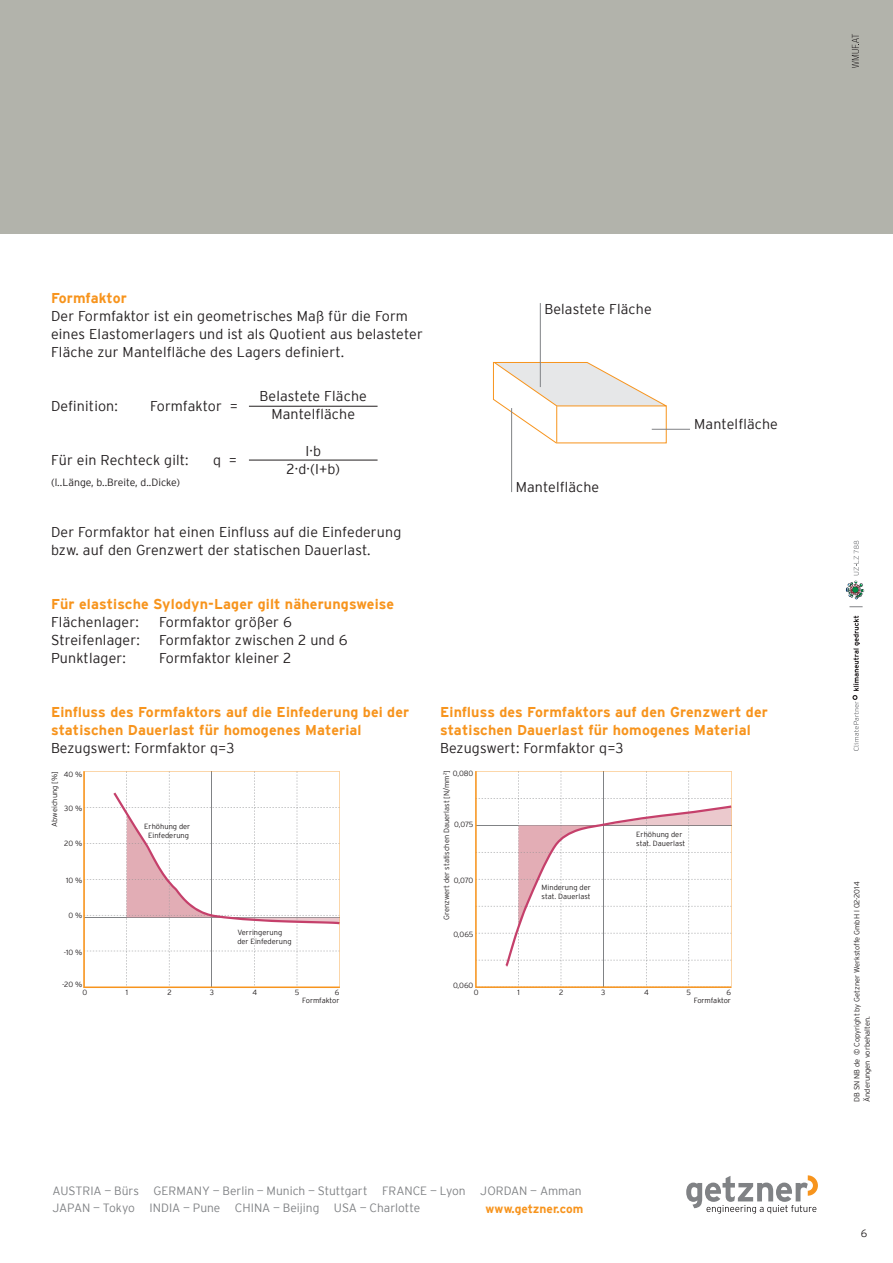
<style>
.page{position:relative;width:893px;height:1263px;background:#fff}
.page>*{position:absolute;margin:0;border:0;box-sizing:border-box;transform-origin:0 0}
.t1{font:300 14.25px/18px "Interstate";letter-spacing:.01em;color:#231f20}
.t2{font:700 14.25px/18px "Interstate";letter-spacing:.01em;color:#f7941d}
.t3{font:300 12px/17.4px "Interstate";color:#808285}
.t4{font:700 12px "Interstate";color:#f7941d}
.t5{font:300 10.5px "Interstate";color:#231f20}
.t6{font:300 7.5px/9px "Interstate";color:#231f20}
</style>
<div class="page">
<div style="left:0;top:0;width:893px;height:234px;background:#b2b3ab"></div>
<svg style="left:493px;top:362px;width:174px;height:81px"></svg>
<hr style="left:556px;top:407px;width:1px;height:35px;background:#f7941d">
<hr style="left:540px;top:303px;width:1px;height:84px;background:#808285">
<hr style="left:652px;top:429px;width:38px;height:1px;background:#808285">
<hr style="left:511px;top:408px;width:1px;height:84px;background:#808285">
<hr style="left:249px;top:406px;width:129px;height:1px;background:#231f20">
<hr style="left:249px;top:460px;width:129px;height:1px;background:#231f20">
<svg style="left:83px;top:771px;width:257px;height:217px"></svg>
<svg style="left:475px;top:771px;width:256px;height:217px"></svg>
<svg style="left:852px;top:616px;width:8px;height:135px"></svg>
<svg style="left:846px;top:581px;width:18px;height:18px"></svg>
<svg style="left:849px;top:606px;width:14px;height:1px"></svg>
<svg style="left:854px;top:541px;width:5px;height:34px"></svg>
<svg style="left:686px;top:1175px;width:132px;height:39px"></svg>
<svg style="left:852px;top:34px;width:7px;height:34px"></svg>
<p class="t2" style="left:51px;top:290px;width:77px">Formfaktor</p>
<p class="t1" style="left:51px;top:307px;width:373px">Der Formfaktor ist ein geometrisches Maß für die Form eines Elastomerlagers und ist als Quotient aus belasteter<br>Fläche zur Mantelfläche des Lagers definiert.</p>
<p class="t1" style="left:51px;top:397px;width:68px">Definition:</p>
<p class="t1" style="left:150px;top:397px;width:89px">Formfaktor =</p>
<p class="t1" style="left:51px;top:451px;width:139px">Für ein Rechteck gilt:</p>
<p class="t1" style="left:213px;top:451px;width:26px">q =</p>
<p class="t5" style="left:51px;top:477px;width:131px">(l..Länge, b..Breite, d..Dicke)</p>
<p class="t1" style="left:260px;top:388px;width:109px;text-align:center">Belastete Fläche<br>Mantelfläche</p>
<p class="t1" style="left:286px;top:442px;width:55px;text-align:center">I·b<br>2·d·(I+b)</p>
<p class="t1" style="left:51px;top:523px;width:352px">Der Formfaktor hat einen Einfluss auf die Einfederung bzw. auf den Grenzwert der statischen Dauerlast.</p>
<p class="t2" style="left:51px;top:595px;width:345px">Für elastische Sylodyn-Lager gilt näherungsweise</p>
<p class="t1" style="left:51px;top:613px;width:89px">Flächenlager:</p>
<p class="t1" style="left:159px;top:613px;width:134px">Formfaktor größer 6</p>
<p class="t1" style="left:51px;top:631px;width:90px">Streifenlager:</p>
<p class="t1" style="left:159px;top:631px;width:190px">Formfaktor zwischen 2 und 6</p>
<p class="t1" style="left:51px;top:649px;width:76px">Punktlager:</p>
<p class="t1" style="left:159px;top:649px;width:134px">Formfaktor kleiner 2</p>
<p class="t2" style="left:51px;top:703px;width:360px">Einfluss des Formfaktors auf die Einfederung bei der statischen Dauerlast für homogenes Material</p>
<p class="t1" style="left:51px;top:739px;width:185px">Bezugswert: Formfaktor q=3</p>
<p class="t1" style="left:544px;top:301px;width:109px">Belastete Fläche</p>
<p class="t1" style="left:516px;top:478px;width:85px">Mantelfläche</p>
<p class="t1" style="left:694px;top:415px;width:85px">Mantelfläche</p>
<p class="t2" style="left:440px;top:703px;width:329px">Einfluss des Formfaktors auf den Grenzwert der statischen Dauerlast für homogenes Material</p>
<p class="t1" style="left:440px;top:739px;width:185px">Bezugswert: Formfaktor q=3</p>
<p class="t6" style="left:50px;top:827px;width:57px;rotate:-90deg">Abweichung [%]</p>
<p class="t6" style="left:442px;top:920px;width:151px;rotate:-90deg">Grenzwert der statischen Dauerlast [N/mm<sup>2</sup>]</p>
<p class="t6" style="left:64px;top:770px;width:20px">40 %</p>
<p class="t6" style="left:453px;top:769px;width:22px">0,080</p>
<p class="t6" style="left:64px;top:804px;width:20px">30 %</p>
<p class="t6" style="left:64px;top:839px;width:20px">20 %</p>
<p class="t6" style="left:66px;top:876px;width:18px">10 %</p>
<p class="t6" style="left:68px;top:911px;width:15px">0 %</p>
<p class="t6" style="left:454px;top:820px;width:21px">0,075</p>
<p class="t6" style="left:144px;top:821px;width:48px;text-align:center">Erhöhung der<br>Einfederung</p>
<p class="t6" style="left:454px;top:876px;width:21px">0,070</p>
<p class="t6" style="left:237px;top:928px;width:56px">Verringerung der Einfederung</p>
<p class="t6" style="left:453px;top:930px;width:22px">0,065</p>
<p class="t6" style="left:542px;top:883px;width:51px">Minderung der stat. Dauerlast</p>
<p class="t6" style="left:636px;top:830px;width:51px">Erhöhung der stat. Dauerlast</p>
<p class="t6" style="left:64px;top:947px;width:20px">-10 %</p>
<p class="t6" style="left:62px;top:980px;width:22px">-20 %</p>
<p class="t6" style="left:453px;top:981px;width:22px">0,060</p>
<p class="t6" style="left:82px;top:988px;width:6px">0</p>
<p class="t6" style="left:126px;top:988px;width:4px">1</p>
<p class="t6" style="left:168px;top:988px;width:6px">2</p>
<p class="t6" style="left:210px;top:988px;width:6px">3</p>
<p class="t6" style="left:253px;top:988px;width:6px">4</p>
<p class="t6" style="left:295px;top:988px;width:6px">5</p>
<p class="t6" style="left:335px;top:988px;width:6px">6</p>
<p class="t6" style="left:474px;top:988px;width:6px">0</p>
<p class="t6" style="left:517px;top:988px;width:4px">1</p>
<p class="t6" style="left:559px;top:988px;width:6px">2</p>
<p class="t6" style="left:601px;top:988px;width:6px">3</p>
<p class="t6" style="left:644px;top:988px;width:6px">4</p>
<p class="t6" style="left:686px;top:988px;width:6px">5</p>
<p class="t6" style="left:726px;top:988px;width:6px">6</p>
<p class="t6" style="left:302px;top:996px;width:39px">Formfaktor</p>
<p class="t6" style="left:694px;top:996px;width:39px">Formfaktor</p>
<p class="t3" style="left:53px;top:1182px;width:531px">AUSTRIA — Bürs GERMANY — Berlin — Munich — Stuttgart FRANCE — Lyon JORDAN — Amman<br>JAPAN — Tokyo INDIA — Pune CHINA — Beijing USA — Charlotte</p>
<p class="t4" style="left:486px;top:1203px;width:99px">www.getzner.com</p>
<p class="t6" style="left:852px;top:1102px;width:222px;line-height:10.5px;rotate:-90deg">DB SN NB de © Copyright by Getzner Werkstoffe GmbH l 02-2014<br>Änderungen vorbehalten.</p>
<p class="t5" style="left:861px;top:1228px;width:8px">6</p>
</div>
